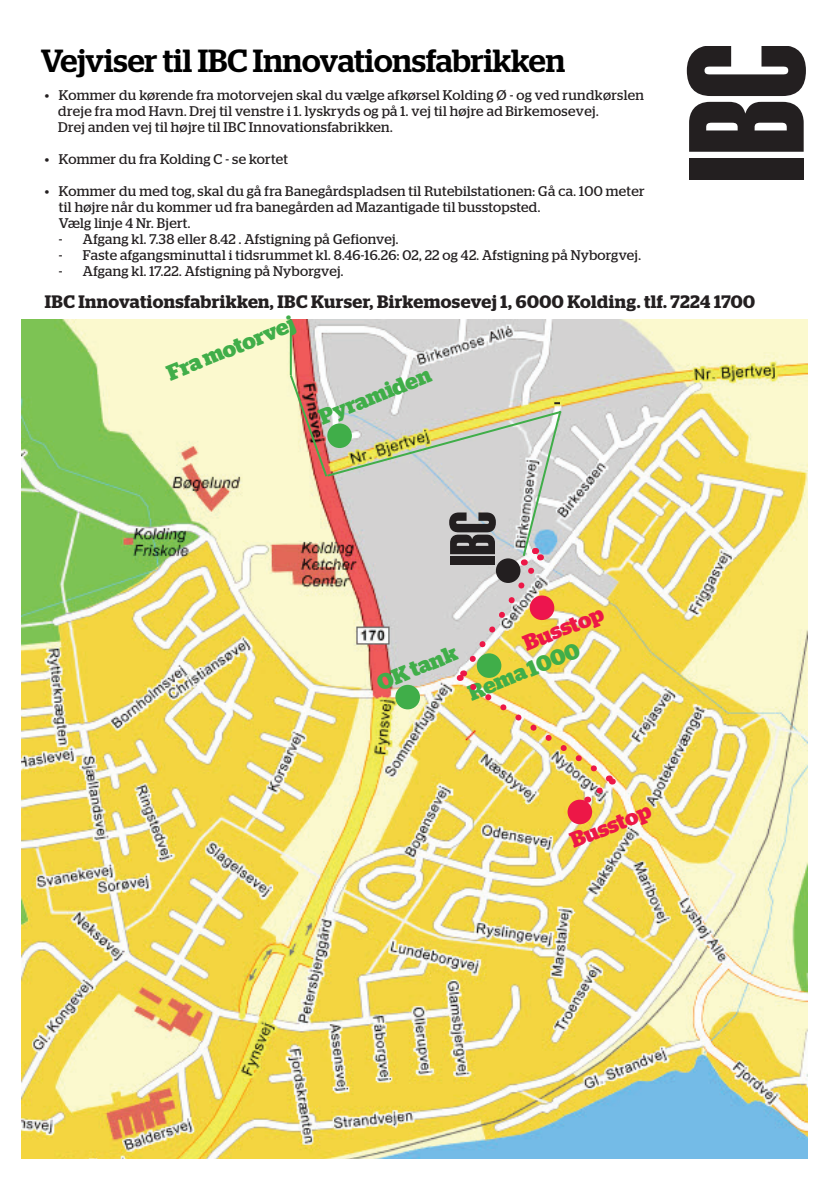
<style>
.page{position:relative;width:840px;height:1191px;background:#fff}
.page>*{position:absolute;margin:0;border:0;box-sizing:border-box;transform-origin:0 0}
.t1{font:500 32px "Stag";color:#000}
.t2{font:700 22px "Stag";color:#40ae49}
.t3{font:700 22px "Stag";color:#ed1747}
.t4{font:600 18px "Stag";letter-spacing:.025em;color:#231f20}
.t5{font:14px/16px "Stag";letter-spacing:.025em;color:#231f20}
</style>
<div class="page">
<img style="left:21px;top:320px;width:786px;height:838px">
<div style="left:688px;top:158px;width:115px;height:21px;background:#231f20"></div>
<svg style="left:689px;top:102px;width:114px;height:50px;background:#3f3c3d"></svg>
<svg style="left:686px;top:47px;width:119px;height:49px"></svg>
<hr style="left:290px;top:320px;width:2px;height:55px;background:#40ae49">
<div style="left:568px;top:800px;width:22px;height:23px;background:#ed1747;border-radius:50%"></div>
<div style="left:567px;top:799px;width:24px;height:25px;border:2px solid #ed1747;border-radius:50%"></div>
<img style="left:288px;top:373px;width:325px;height:429px">
<h1 class="t1" style="left:41px;top:42px;width:525px">Vejviser til IBC Innovationsfabrikken</h1>
<p class="t5" style="left:45px;top:87px;width:600px">• Kommer du kørende fra motorvejen skal du vælge afkørsel Kolding Ø - og ved rundkørslen</p>
<p class="t5" style="left:116px;top:103px;width:484px">mod Havn. Drej til venstre i 1. lyskryds og på 1. vej til højre ad Birkemosevej.</p>
<p class="t5" style="left:58px;top:119px;width:336px">Drej anden vej til højre til IBC Innovationsfabrikken.</p>
<p class="t5" style="left:45px;top:151px;width:245px">• Kommer du fra Kolding C - se kortet</p>
<p class="t5" style="left:59px;top:183px;width:587px;text-indent:-14px">• Kommer du med tog, skal du gå fra Banegårdspladsen til Rutebilstationen: Gå ca. 100 meter til højre når du kommer ud fra banegården ad Mazantigade til busstopsted.<br>Vælg linje 4 Nr. Bjert.</p>
<p class="t5" style="left:59px;top:231px;width:341px">- Afgang kl. 7.38 eller 8.42 . Afstigning på Gefionvej.</p>
<p class="t5" style="left:59px;top:247px;width:583px">- Faste afgangsminuttal i tidsrummet kl. 8.46-16.26: 02, 22 og 42. Afstigning på Nyborgvej.</p>
<p class="t5" style="left:59px;top:263px;width:286px">- Afgang kl. 17.22. Afstigning på Nyborgvej.</p>
<p class="t4" style="left:45px;top:291px;width:711px">IBC Innovationsfabrikken, IBC Kurser, Birkemosevej 1, 6000 Kolding. tlf. 7224 1700</p>
<h2 class="t2" style="left:163px;top:361px;width:137px;rotate:-22deg">Fra motorvej</h2>
<h2 class="t2" style="left:315px;top:406px;width:120px;rotate:-22deg">Pyramiden</h2>
<h2 class="t3" style="left:519px;top:632px;width:86px;rotate:-22deg">Busstop</h2>
<h2 class="t2" style="left:464px;top:681px;width:120px;rotate:-22deg">Rema 1000</h2>
<h2 class="t2" style="left:373px;top:671px;width:86px;rotate:-22deg">OK tank</h2>
<h2 class="t3" style="left:566px;top:829px;width:86px;rotate:-22deg">Busstop</h2>
</div>
